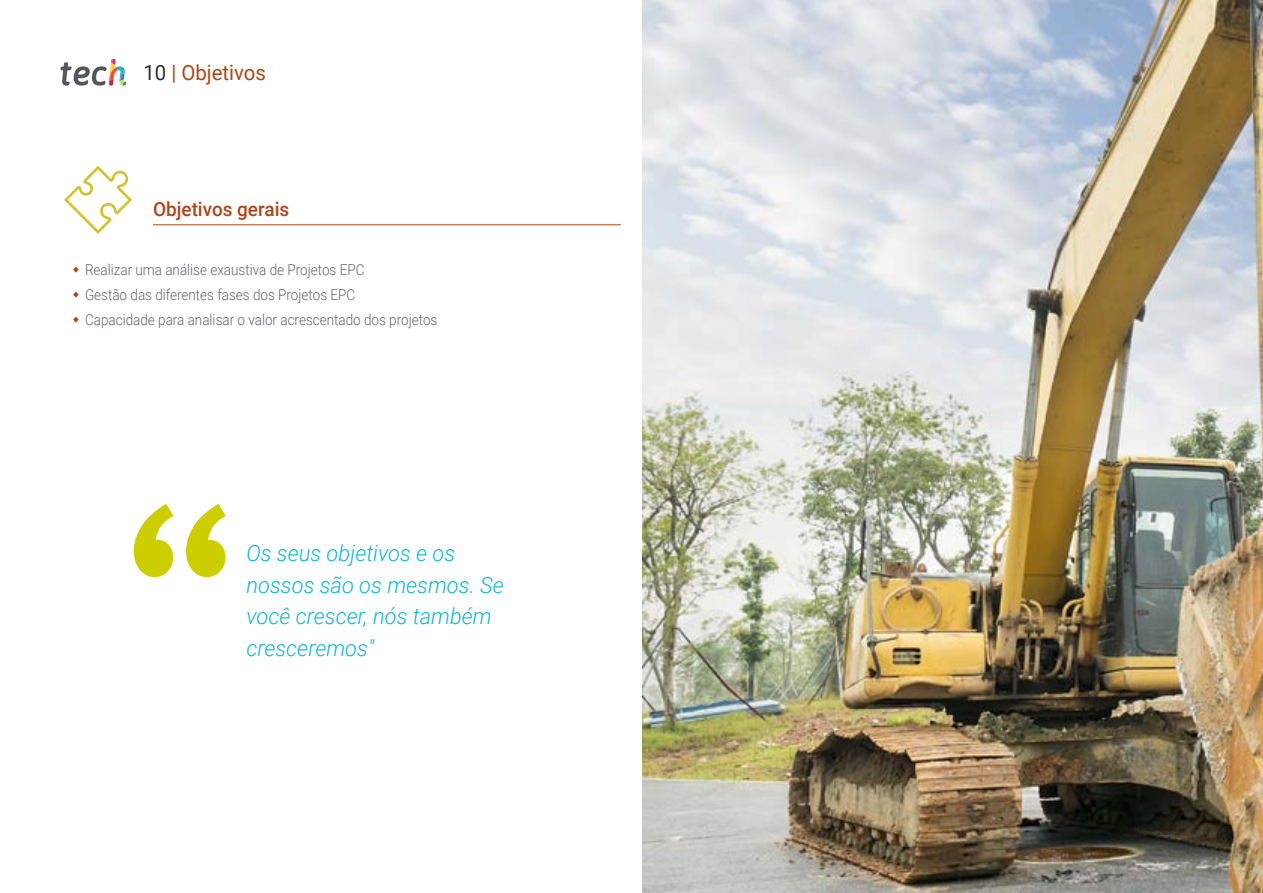
<style>
.page{position:relative;width:1263px;height:893px;background:#fff}
.page>*{position:absolute;margin:0;border:0;box-sizing:border-box;transform-origin:0 0}
.t1{font:italic 300 22.5px/31.5px "Roboto";color:#0fb6cf}
.t2{font:21px "Roboto";color:#ae4615}
.t3{font:500 19.5px "Roboto";color:#ae4615}
.t4{font:300 15px/25.2px "Roboto";color:#61646a;scale:.9 1}
.s1{color:#312e20}
</style>
<div class="page">
<svg style="left:64px;top:166px;width:68px;height:68px"></svg>
<img style="left:642px;top:0;width:621px;height:893px">
<svg style="left:61px;top:59px;width:65px;height:27px"></svg>
<svg style="left:134px;top:504px;width:92px;height:73px"></svg>
<hr style="left:153px;top:224px;width:468px;height:1px;background:#ae4615">
<h2 class="t2" style="left:144px;top:57px;width:124px"><span class="s1">10</span> | Objetivos</h2>
<h3 class="t3" style="left:153px;top:196px;width:138px">Objetivos gerais</h3>
<p class="t4" style="left:85px;top:256px;width:393px">Realizar uma análise exaustiva de Projetos EPC<br>Gestão das diferentes fases dos Projetos EPC<br>Capacidade para analisar o valor acrescentado dos projetos</p>
<h1 class="t1" style="left:246px;top:536px;width:259px">Os seus objetivos e os nossos são os mesmos. Se você crescer, nós também cresceremos"</h1>
</div>
